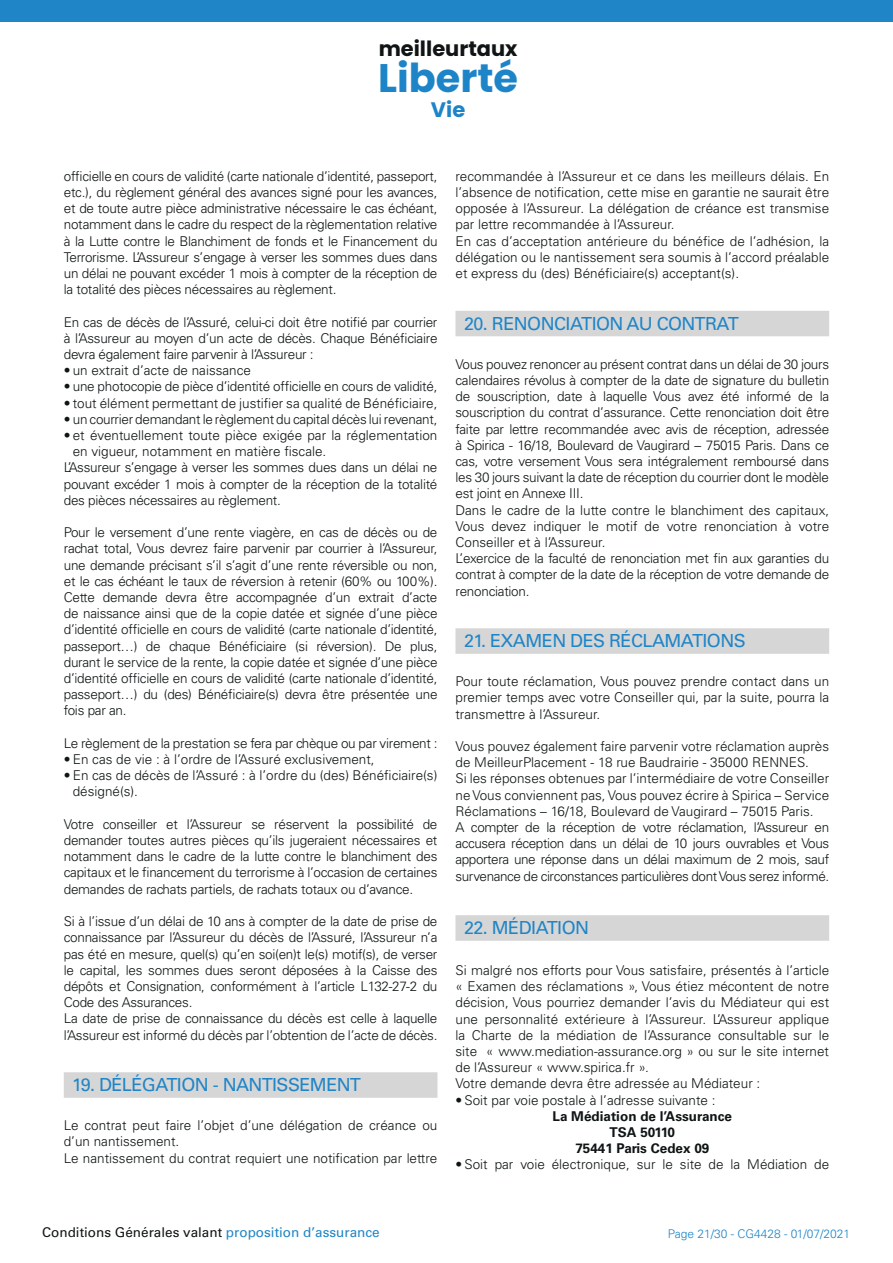
<style>
.page{position:relative;width:893px;height:1263px;background:#fff}
.page>*{position:absolute;margin:0;border:0;box-sizing:border-box;transform-origin:0 0}
.t1{font:700 39.75px "Poppins";color:#1d85c7}
.t2{font:700 21px "Poppins";color:#101415}
.t3{font:700 21px "Poppins";color:#1d85c7}
.t4{font:18px "Univers";letter-spacing:-.03em;color:#1f85c7}
.t5{font:300 13.5px/16.2px "Univers";color:#0f1414;text-align:justify}
.t6{font:300 13.5px/16.2px "Univers";letter-spacing:-.02em;color:#0f1414}
.t7{font:13.5px "Univers";color:#0f1414}
.t8{font:700 13.5px "Univers";color:#0f1414}
.t9{font:700 13.5px "Univers";letter-spacing:-.03em;color:#0f1414}
.t10{font:300 12px "Univers";color:#1f85c7}
.s1{color:#1f85c7}
</style>
<div class="page">
<div style="left:0;top:0;width:893px;height:21px;background:#1f85c7"></div>
<div style="left:64px;top:1072px;width:373px;height:26px;background:#d6d6d6"></div>
<div style="left:455px;top:311px;width:374px;height:25px;background:#d6d6d6"></div>
<div style="left:455px;top:628px;width:374px;height:26px;background:#d6d6d6"></div>
<div style="left:455px;top:915px;width:374px;height:26px;background:#d6d6d6"></div>
<h2 class="t2" style="left:379px;top:37px;width:140px">meilleurtaux</h2>
<h1 class="t1" style="left:378px;top:55px;width:142px">Liberté</h1>
<h2 class="t3" style="left:431px;top:97px;width:36px">Vie</h2>
<p class="t5" style="left:64px;top:168px;width:375px">officielle en cours de validité (carte nationale d’identité, passeport, etc.), du règlement général des avances signé pour les avances, et de toute autre pièce administrative nécessaire le cas échéant, notamment dans le cadre du respect de la règlementation relative à la Lutte contre le Blanchiment de fonds et le Financement du Terrorisme. L’Assureur s’engage à verser les sommes dues dans un délai ne pouvant excéder 1 mois à compter de la réception de la totalité des pièces nécessaires au règlement.</p>
<p class="t5" style="left:64px;top:314px;width:375px">En cas de décès de l’Assuré, celui-ci doit être notifié par courrier à l’Assureur au moyen d’un acte de décès. Chaque Bénéficiaire devra également faire parvenir à l’Assureur :</p>
<p class="t5" style="left:64px;top:362px;width:189px">• un extrait d’acte de naissance</p>
<p class="t6" style="left:64px;top:379px;width:375px">• une photocopie de pièce d’identité officielle en cours de validité,</p>
<p class="t5" style="left:64px;top:395px;width:375px">• tout élément permettant de justifier sa qualité de Bénéficiaire,</p>
<p class="t6" style="left:64px;top:411px;width:375px">• un courrier demandant le règlement du capital décès lui revenant,</p>
<p class="t5" style="left:73px;top:427px;width:366px;text-indent:-9px">• et éventuellement toute pièce exigée par la réglementation en vigueur, notamment en matière fiscale.</p>
<p class="t5" style="left:64px;top:460px;width:375px">L’Assureur s’engage à verser les sommes dues dans un délai ne pouvant excéder 1 mois à compter de la réception de la totalité des pièces nécessaires au règlement.</p>
<p class="t5" style="left:64px;top:524px;width:375px">Pour le versement d’une rente viagère, en cas de décès ou de rachat total, Vous devrez faire parvenir par courrier à l’Assureur, une demande précisant s’il s’agit d’une rente réversible ou non, et le cas échéant le taux de réversion à retenir (60% ou 100%).<br>Cette demande devra être accompagnée d’un extrait d’acte de naissance ainsi que de la copie datée et signée d’une pièce d’identité officielle en cours de validité (carte nationale d’identité, passeport…) de chaque Bénéficiaire (si réversion). De plus, durant le service de la rente, la copie datée et signée d’une pièce d’identité officielle en cours de validité (carte nationale d’identité, passeport…) du (des) Bénéficiaire(s) devra être présentée une fois par an.</p>
<p class="t6" style="left:64px;top:735px;width:375px">Le règlement de la prestation se fera par chèque ou par virement :</p>
<p class="t5" style="left:64px;top:751px;width:312px">• En cas de vie : à l’ordre de l’Assuré exclusivement,</p>
<p class="t5" style="left:73px;top:767px;width:366px;text-indent:-9px">• En cas de décès de l’Assuré : à l’ordre du (des) Bénéficiaire(s) désigné(s).</p>
<p class="t5" style="left:64px;top:816px;width:375px">Votre conseiller et l’Assureur se réservent la possibilité de demander toutes autres pièces qu’ils jugeraient nécessaires et notamment dans le cadre de la lutte contre le blanchiment des capitaux et le financement du terrorisme à l’occasion de certaines demandes de rachats partiels, de rachats totaux ou d’avance.</p>
<p class="t5" style="left:64px;top:913px;width:375px">Si à l’issue d’un délai de 10 ans à compter de la date de prise de connaissance par l’Assureur du décès de l’Assuré, l’Assureur n’a pas été en mesure, quel(s) qu’en soi(en)t le(s) motif(s), de verser le capital, les sommes dues seront déposées à la Caisse des dépôts et Consignation, conformément à l’article L132-27-2 du Code des Assurances.</p>
<p class="t6" style="left:64px;top:1010px;width:375px">La date de prise de connaissance du décès est celle à laquelle l’Assureur est informé du décès par l’obtention de l’acte de décès.</p>
<p class="t4" style="left:72px;top:1074px;width:290px">19. DÉLÉGATION - NANTISSEMENT</p>
<p class="t5" style="left:64px;top:1117px;width:375px">Le contrat peut faire l’objet d’une délégation de créance ou d’un nantissement.</p>
<p class="t5" style="left:64px;top:1150px;width:375px">Le nantissement du contrat requiert une notification par lettre</p>
<p class="t5" style="left:455px;top:168px;width:375px">recommandée à l’Assureur et ce dans les meilleurs délais. En l’absence de notification, cette mise en garantie ne saurait être opposée à l’Assureur. La délégation de créance est transmise par lettre recommandée à l’Assureur.</p>
<p class="t5" style="left:455px;top:233px;width:375px">En cas d’acceptation antérieure du bénéfice de l’adhésion, la délégation ou le nantissement sera soumis à l’accord préalable et express du (des) Bénéficiaire(s) acceptant(s).</p>
<p class="t4" style="left:464px;top:313px;width:276px">20. RENONCIATION AU CONTRAT</p>
<p class="t5" style="left:455px;top:356px;width:375px">Vous pouvez renoncer au présent contrat dans un délai de 30 jours calendaires révolus à compter de la date de signature du bulletin de souscription, date à laquelle Vous avez été informé de la souscription du contrat d’assurance. Cette renonciation doit être faite par lettre recommandée avec avis de réception, adressée à Spirica - 16/18, Boulevard de Vaugirard – 75015 Paris. Dans ce cas, votre versement Vous sera intégralement remboursé dans les 30 jours suivant la date de réception du courrier dont le modèle est joint en Annexe III.</p>
<p class="t5" style="left:455px;top:502px;width:375px">Dans le cadre de la lutte contre le blanchiment des capitaux, Vous devez indiquer le motif de votre renonciation à votre Conseiller et à l’Assureur.</p>
<p class="t5" style="left:455px;top:550px;width:375px">L’exercice de la faculté de renonciation met fin aux garanties du contrat à compter de la date de la réception de votre demande de renonciation.</p>
<p class="t4" style="left:464px;top:630px;width:283px">21. EXAMEN DES RÉCLAMATIONS</p>
<p class="t5" style="left:455px;top:673px;width:375px">Pour toute réclamation, Vous pouvez prendre contact dans un premier temps avec votre Conseiller qui, par la suite, pourra la transmettre à l’Assureur.</p>
<p class="t5" style="left:455px;top:738px;width:375px">Vous pouvez également faire parvenir votre réclamation auprès de MeilleurPlacement - 18 rue Baudrairie - 35000 RENNES.</p>
<p class="t5" style="left:455px;top:770px;width:375px">Si les réponses obtenues par l’intermédiaire de votre Conseiller ne Vous conviennent pas, Vous pouvez écrire à Spirica – Service Réclamations – 16/18, Boulevard de Vaugirard – 75015 Paris.</p>
<p class="t5" style="left:455px;top:819px;width:375px">A compter de la réception de votre réclamation, l’Assureur en accusera réception dans un délai de 10 jours ouvrables et Vous apportera une réponse dans un délai maximum de 2 mois, sauf survenance de circonstances particulières dont Vous serez informé.</p>
<p class="t4" style="left:464px;top:917px;width:127px">22. MÉDIATION</p>
<p class="t5" style="left:455px;top:962px;width:375px">Si malgré nos efforts pour Vous satisfaire, présentés à l’article « Examen des réclamations », Vous étiez mécontent de notre décision, Vous pourriez demander l’avis du Médiateur qui est une personnalité extérieure à l’Assureur. L’Assureur applique la Charte de la médiation de l’Assurance consultable sur le site « www.mediation-assurance.org » ou sur le site internet de l’Assureur « www.spirica.fr ».</p>
<p class="t5" style="left:455px;top:1075px;width:306px">Votre demande devra être adressée au Médiateur :</p>
<p class="t5" style="left:455px;top:1092px;width:262px">• Soit par voie postale à l’adresse suivante :</p>
<p class="t8" style="left:552px;top:1108px;width:181px">La Médiation de l’Assurance</p>
<p class="t9" style="left:610px;top:1124px;width:67px">TSA 50110</p>
<p class="t8" style="left:575px;top:1140px;width:136px">75441 Paris Cedex 09</p>
<p class="t5" style="left:455px;top:1156px;width:375px">• Soit par voie électronique, sur le site de la Médiation de</p>
<p class="t7" style="left:42px;top:1224px;width:339px">Conditions Générales valant <span class="s1">proposition d’assurance</span></p>
<p class="t10" style="left:668px;top:1227px;width:184px">Page 21/30 - CG4428 - 01/07/2021</p>
</div>
